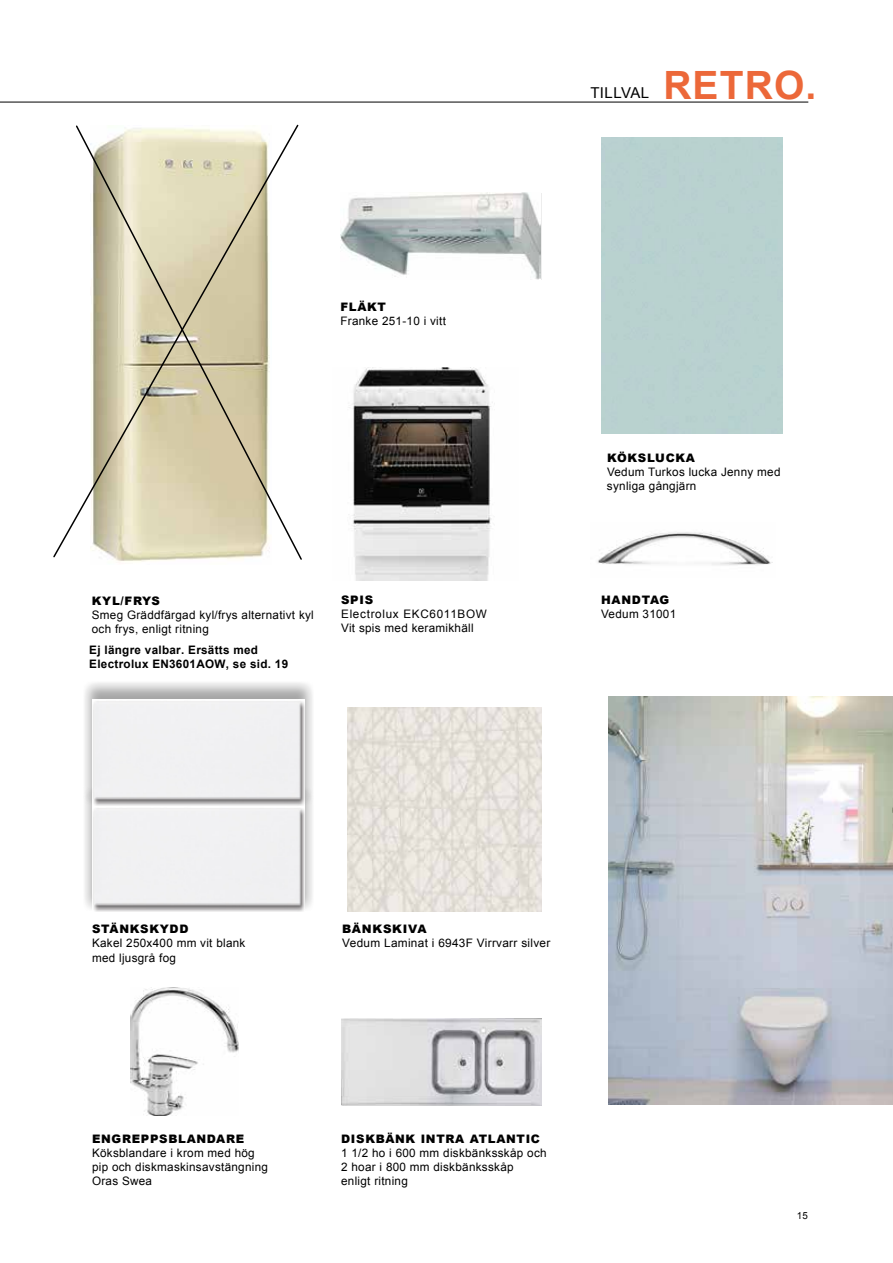
<style>
.page{position:relative;width:893px;height:1263px;background:#fff}
.page>*{position:absolute;margin:0;border:0;box-sizing:border-box;transform-origin:0 0}
.t1{font:700 39px "Arial";letter-spacing:.03em;color:#ec6839}
.t2{font:15px "Arial";letter-spacing:.03em;color:#000}
.t3{font:11.7px/14.1px "Arial";letter-spacing:.025em;color:#000}
.t4{font:900 11.7px "Arial";letter-spacing:.06em;color:#000}
.t5{font:700 11.7px/14.1px "Arial";letter-spacing:.025em;color:#000}
.t6{font:9.75px "Arial";color:#000}
</style>
<div class="page">
<hr style="left:0;top:102px;width:808px;height:1px;background:#000">
<img style="left:597px;top:532px;width:176px;height:33px">
<img style="left:340px;top:193px;width:201px;height:86px">
<img style="left:349px;top:367px;width:146px;height:214px">
<img style="left:347px;top:707px;width:194px;height:205px">
<img style="left:341px;top:1019px;width:200px;height:86px">
<img style="left:131px;top:988px;width:108px;height:127px">
<svg style="left:85px;top:805px;width:227px;height:104px;background:#e0e0e0"></svg>
<img style="left:93px;top:805px;width:212px;height:107px">
<svg style="left:84px;top:683px;width:229px;height:122px;fill:#f0f0f2"></svg>
<img style="left:609px;top:696px;width:284px;height:409px">
<svg style="left:53px;top:124px;width:247px;height:435px"></svg>
<p class="t4" style="left:340px;top:299px;width:47px">FLÄKT</p>
<p class="t3" style="left:340px;top:314px;width:107px">Franke 251-10 i vitt</p>
<p class="t4" style="left:92px;top:592px;width:70px">KYL/FRYS</p>
<p class="t3" style="left:92px;top:608px;width:224px">Smeg Gräddfärgad kyl/frys alternativt kyl och frys, enligt ritning</p>
<p class="t5" style="left:89px;top:643px;width:200px">Ej längre valbar. Ersätts med<br>Electrolux EN3601AOW, se sid. 19</p>
<p class="t4" style="left:341px;top:592px;width:33px">SPIS</p>
<p class="t3" style="left:341px;top:607px;width:147px">Electrolux EKC6011BOW<br>Vit spis med keramikhäll</p>
<p class="t2" style="left:590px;top:83px;width:60px">TILLVAL</p>
<h1 class="t1" style="left:663px;top:60px;width:155px">RETRO.</h1>
<p class="t4" style="left:607px;top:449px;width:90px">KÖKSLUCKA</p>
<p class="t3" style="left:607px;top:465px;width:175px">Vedum Turkos lucka Jenny med synliga gångjärn</p>
<p class="t4" style="left:601px;top:592px;width:70px">HANDTAG</p>
<p class="t3" style="left:601px;top:607px;width:77px">Vedum 31001</p>
<p class="t4" style="left:92px;top:921px;width:98px">STÄNKSKYDD</p>
<p class="t3" style="left:92px;top:936px;width:155px">Kakel 250x400 mm vit blank med ljusgrå fog</p>
<p class="t4" style="left:92px;top:1130px;width:154px">ENGREPPSBLANDARE</p>
<p class="t3" style="left:92px;top:1146px;width:178px">Köksblandare i krom med hög pip och diskmaskinsavstängning<br>Oras Swea</p>
<p class="t4" style="left:342px;top:921px;width:86px">BÄNKSKIVA</p>
<p class="t3" style="left:342px;top:936px;width:210px">Vedum Laminat i 6943F Virrvarr silver</p>
<p class="t4" style="left:341px;top:1130px;width:200px">DISKBÄNK INTRA ATLANTIC</p>
<p class="t3" style="left:341px;top:1146px;width:207px">1 1/2 ho i 600 mm diskbänksskåp och<br>2 hoar i 800 mm diskbänksskåp<br>enligt ritning</p>
<p class="t6" style="left:797px;top:1209px;width:13px">15</p>
</div>
